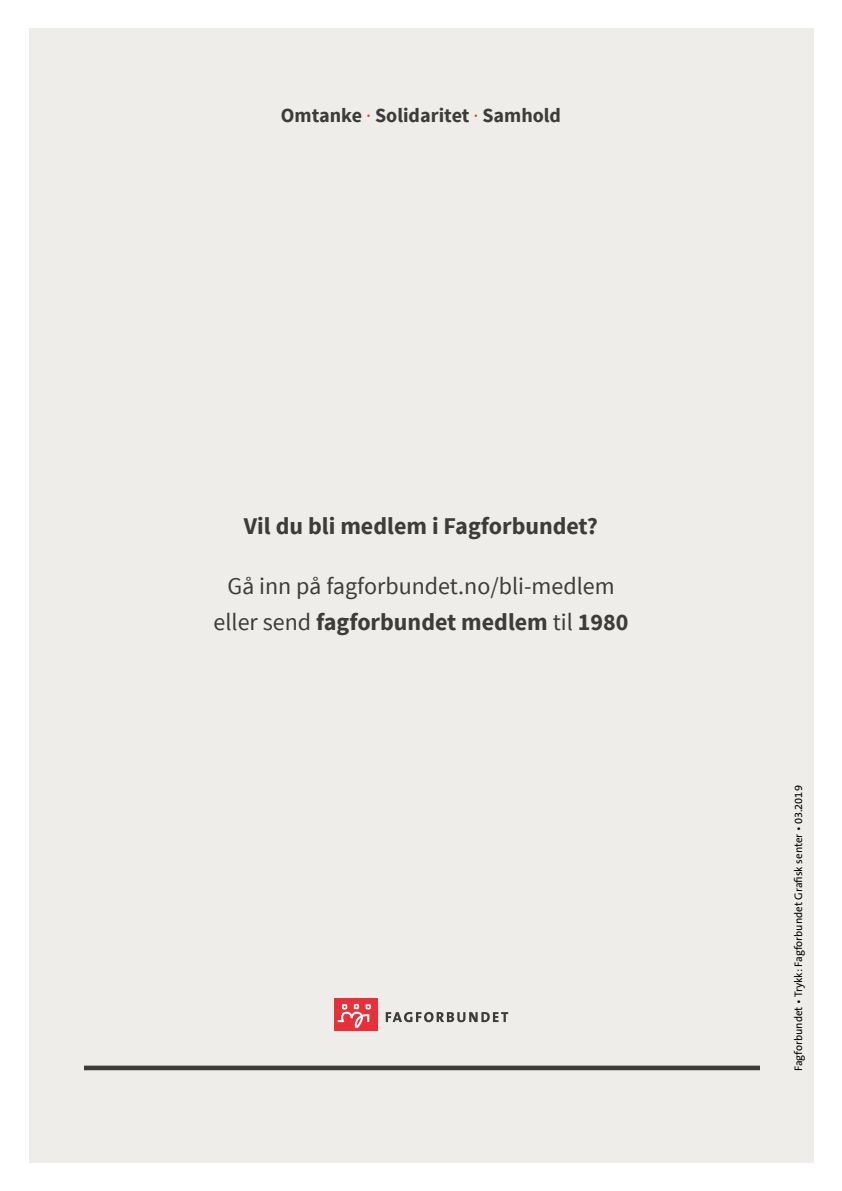
<style>
.page{position:relative;width:842px;height:1191px;background:#fff}
.page>*{position:absolute;margin:0;border:0;box-sizing:border-box;transform-origin:0 0}
.t1{font:700 24px "Source Sans Pro";color:#3c3c3b}
.t2{font:24px "Source Sans Pro";color:#3c3c3b}
.t3{font:700 20px "Source Sans Pro";color:#3c3c3b}
.t4{font:11px "The Sans B5 Plain";color:#000}
.s1{font-weight:400;color:#e84133}
.s2{font-weight:400}
</style>
<div class="page">
<div style="left:29px;top:28px;width:785px;height:1134px;background:#efedea"></div>
<div style="left:334px;top:998px;width:43px;height:33px;background:#e73037"></div>
<svg style="left:386px;top:1012px;width:122px;height:3px"></svg>
<svg style="left:341px;top:1003px;width:30px;height:12px"></svg>
<svg style="left:85px;top:1015px;width:674px;height:56px"></svg>
<p class="t3" style="left:281px;top:103px;width:282px">Omtanke <span class="s1">·</span> Solidaritet <span class="s1">·</span> Samhold</p>
<p class="t1" style="left:244px;top:511px;width:356px">Vil du bli medlem i Fagforbundet?</p>
<p class="t2" style="left:227px;top:571px;width:389px">Gå inn på fagforbundet.no/bli-medlem</p>
<p class="t1" style="left:214px;top:607px;width:416px"><span class="s2">eller send</span> fagforbundet medlem <span class="s2">til</span> 1980</p>
<p class="t4" style="left:793px;top:1071px;width:287px;rotate:-90deg">Fagforbundet • Trykk: Fagforbundet Grafisk senter • 03.2019</p>
</div>
